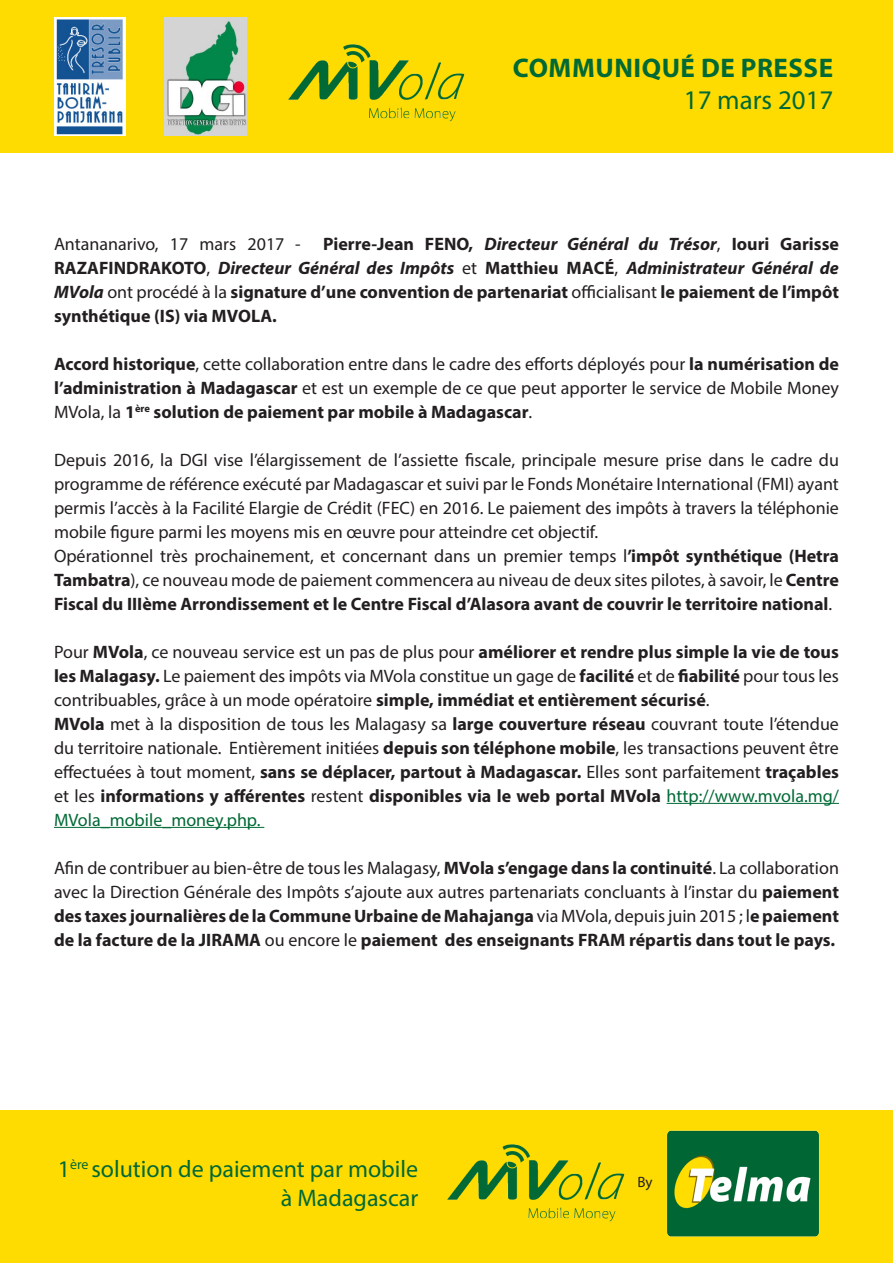
<style>
.page{position:relative;width:893px;height:1263px;background:#fff}
.page>*{position:absolute;margin:0;border:0;box-sizing:border-box;transform-origin:0 0}
.t1{font:700 27px "Myriad Pro";letter-spacing:.02em;color:#006935}
.t2{font:27px "Myriad Pro";color:#006935}
.t3{font:24px "Myriad Pro";color:#006935}
.t4{font:18px/24px "Myriad Pro";color:#231f20;text-align:justify}
.t5{font:700 18px/24px "Myriad Pro";color:#231f20;text-align:justify}
.t6{font:15px "Myriad Pro";color:#231f20}
.s1{font-weight:400}
.s2{font-style:italic}
.s3{font-weight:700}
.s4{color:#006935}
</style>
<div class="page">
<div style="left:0;top:0;width:893px;height:152px;background:#ffdc01"></div>
<div style="left:0;top:1111px;width:893px;height:152px;background:#ffdc01"></div>
<img style="left:288px;top:44px;width:177px;height:78px">
<img style="left:447px;top:1144px;width:178px;height:78px">
<img style="left:54px;top:18px;width:71px;height:118px">
<img style="left:165px;top:18px;width:82px;height:118px">
<hr style="left:667px;top:803px;width:172px;height:1px;background:#006935">
<hr style="left:54px;top:827px;width:210px;height:1px;background:#006935">
<img style="left:666px;top:1130px;width:154px;height:107px">
<p class="t1" style="left:513px;top:50px;width:322px">COMMUNIQUÉ DE PRESSE</p>
<p class="t2" style="left:684px;top:84px;width:151px">17 mars 2017</p>
<p class="t5" style="left:54px;top:231px;width:786px"><span class="s1">Antananarivo, 17 mars 2017 -</span> Pierre-Jean FENO, <span class="s2">Directeur Général du Trésor</span><span class="s1">,</span> Iouri Garisse RAZAFINDRAKOTO<span class="s1">,</span> <span class="s2">Directeur Général des Impôts</span> <span class="s1">et</span> Matthieu MACÉ<span class="s1">,</span> <span class="s2">Administrateur Général de MVola</span> <span class="s1">ont procédé à la</span> signature d’une convention de partenariat <span class="s1">officialisant</span> le paiement de l’impôt synthétique (IS) via MVOLA.</p>
<p class="t4" style="left:54px;top:351px;width:786px"><span class="s3">Accord historique</span>, cette collaboration entre dans le cadre des efforts déployés pour <span class="s3">la numérisation de l’administration à Madagascar</span> et est un exemple de ce que peut apporter le service de Mobile Money MVola, la <span class="s3">1</span><sup>ère</sup> <span class="s3">solution de paiement par mobile à Madagascar</span>.</p>
<p class="t4" style="left:54px;top:447px;width:786px">Depuis 2016, la DGI vise l’élargissement de l’assiette fiscale, principale mesure prise dans le cadre du programme de référence exécuté par Madagascar et suivi par le Fonds Monétaire International (FMI) ayant permis l’accès à la Facilité Elargie de Crédit (FEC) en 2016. Le paiement des impôts à travers la téléphonie mobile figure parmi les moyens mis en œuvre pour atteindre cet objectif.</p>
<p class="t4" style="left:54px;top:543px;width:786px">Opérationnel très prochainement, et concernant dans un premier temps l<span class="s3">’impôt synthétique (Hetra Tambatra</span>), ce nouveau mode de paiement commencera au niveau de deux sites pilotes, à savoir, le <span class="s3">Centre Fiscal du IIIème Arrondissement et le Centre Fiscal d’Alasora avant de couvrir le territoire national</span>.</p>
<p class="t4" style="left:54px;top:639px;width:786px">Pour <span class="s3">MVola</span>, ce nouveau service est un pas de plus pour <span class="s3">améliorer et rendre plus simple la vie de tous les Malagasy.</span> Le paiement des impôts via MVola constitue un gage de <span class="s3">facilité</span> et de <span class="s3">fiabilité</span> pour tous les contribuables, grâce à un mode opératoire <span class="s3">simple, immédiat et entièrement sécurisé</span>.</p>
<p class="t4" style="left:54px;top:711px;width:786px"><span class="s3">MVola</span> met à la disposition de tous les Malagasy sa <span class="s3">large couverture réseau</span> couvrant toute l’étendue du territoire nationale. Entièrement initiées <span class="s3">depuis son téléphone mobile</span>, les transactions peuvent être effectuées à tout moment, <span class="s3">sans se déplacer, partout à Madagascar.</span> Elles sont parfaitement <span class="s3">traçables </span>et les <span class="s3">informations y afférentes</span> restent <span class="s3">disponibles via le web portal MVola</span> <span class="s4">http://www.mvola.mg/ MVola_mobile_money.php.</span></p>
<p class="t4" style="left:54px;top:855px;width:786px">Afin de contribuer au bien-être de tous les Malagasy, <span class="s3">MVola s’engage dans la continuité</span>. La collaboration avec la Direction Générale des Impôts s’ajoute aux autres partenariats concluants à l’instar du <span class="s3">paiement des taxes journalières de la Commune Urbaine de Mahajanga</span> via MVola, depuis juin 2015 ; l<span class="s3">e paiement de la facture de la JIRAMA</span> ou encore le <span class="s3">paiement des enseignants FRAM répartis dans tout le pays.</span></p>
<p class="t3" style="left:58px;top:1154px;width:362px">1<sup>ère</sup> solution de paiement par mobile</p>
<p class="t3" style="left:281px;top:1183px;width:139px">à Madagascar</p>
<p class="t6" style="left:637px;top:1172px;width:17px">By</p>
</div>
